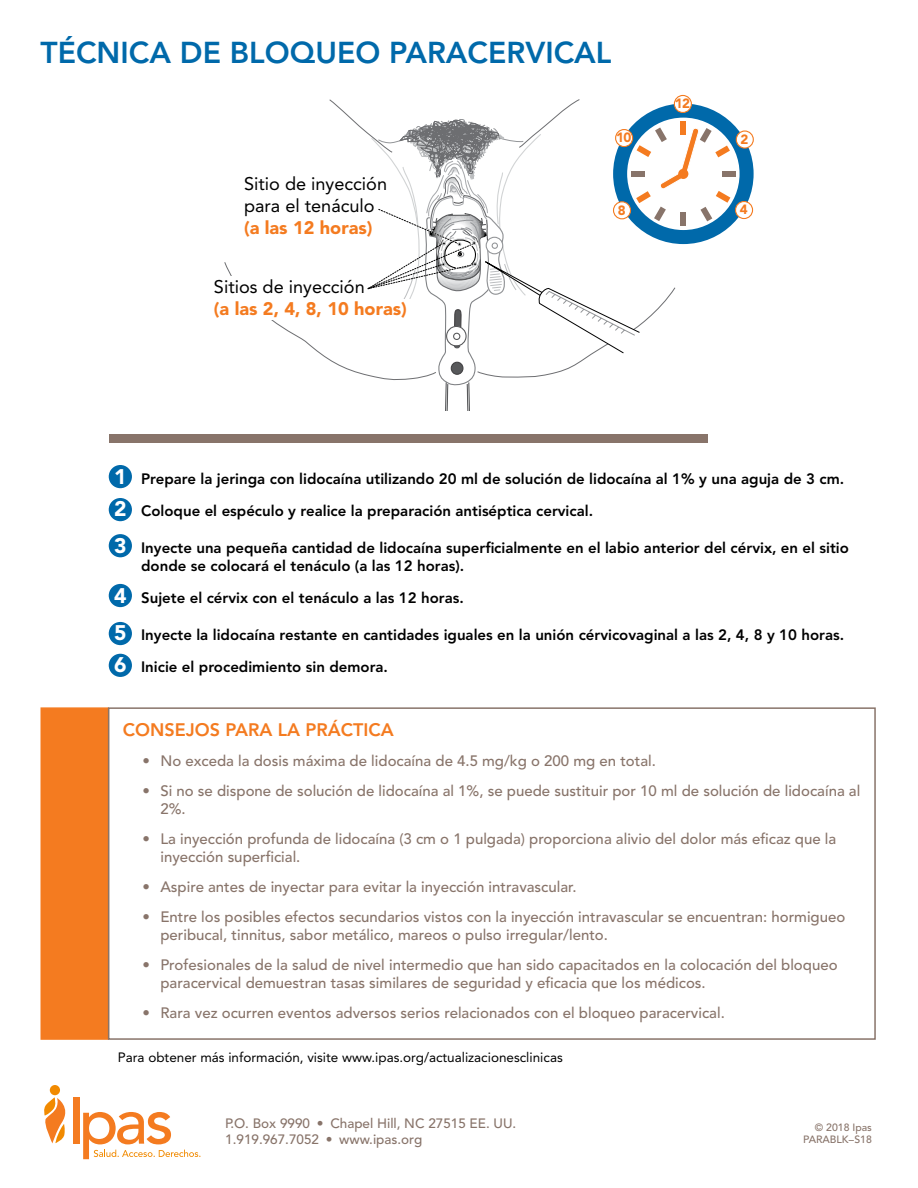
<style>
.page{position:relative;width:918px;height:1188px;background:#fff}
.page>*{position:absolute;margin:0;border:0;box-sizing:border-box;transform-origin:0 0}
.t1{font:800 30px "Avenir LT Std";color:#0069aa}
.t2{font:18.15px/21.8px "Avenir LT Std";color:#000}
.t3{font:900 18.15px "Avenir LT Std";color:#f47b20}
.t4{font:800 18px "Avenir LT Std";color:#f47b20}
.t5{font:500 15px/18px "Avenir LT Std";color:#88746a}
.t6{font:800 15px/32px "Avenir LT Std";color:#000}
.t7{font:13.5px "Avenir LT Std";color:#000}
.t8{font:500 13.5px/16.2px "Avenir LT Std";color:#88746a}
.t9{font:900 13.35px "Avenir LT Std";color:#f47b20}
.t10{font:500 10.5px/12.6px "Avenir LT Std";color:#88746a;text-align:right}
.s1{font-weight:900;font-size:21px;color:#fff}
</style>
<div class="page">
<div style="left:109px;top:654px;width:23px;height:23px;background:#0069aa;border-radius:50%"></div>
<div style="left:109px;top:622px;width:23px;height:23px;background:#0069aa;border-radius:50%"></div>
<div style="left:109px;top:584px;width:23px;height:23px;background:#0069aa;border-radius:50%"></div>
<div style="left:109px;top:534px;width:23px;height:23px;background:#0069aa;border-radius:50%"></div>
<div style="left:109px;top:498px;width:23px;height:23px;background:#0069aa;border-radius:50%"></div>
<div style="left:109px;top:465px;width:23px;height:23px;background:#0069aa;border-radius:50%"></div>
<div style="left:40px;top:707px;width:69px;height:333px;background:#f47b20;border:2px solid #f47b20"></div>
<div style="left:108px;top:707px;width:768px;height:333px;border:2px solid #88746a"></div>
<div style="left:109px;top:434px;width:598px;height:9px;background:#88746a"></div>
<div style="left:674px;top:95px;width:18px;height:18px;border:1px solid #f47b20;border-radius:50%"></div>
<svg style="left:328px;top:98px;width:426px;height:312px"></svg>
<div style="left:678px;top:169px;width:10px;height:10px;background:#f47b20;border-radius:50%"></div>
<svg style="left:44px;top:1097px;width:22px;height:46px"></svg>
<div style="left:50px;top:1085px;width:10px;height:10px;background:#f18a00;border-radius:50%"></div>
<div style="left:73px;top:1097px;width:6px;height:47px;background:#f47b20"></div>
<svg style="left:83px;top:1112px;width:117px;height:47px"></svg>
<h1 class="t1" style="left:40px;top:35px;width:573px">TÉCNICA DE BLOQUEO PARACERVICAL</h1>
<p class="t9" style="left:616px;top:130px;width:17px">10</p>
<p class="t9" style="left:675px;top:96px;width:17px">12</p>
<p class="t9" style="left:741px;top:131px;width:9px">2</p>
<p class="t2" style="left:244px;top:173px;width:145px">Sitio de inyección para el tenáculo</p>
<p class="t3" style="left:244px;top:216px;width:130px">(a las 12 horas)</p>
<p class="t2" style="left:214px;top:276px;width:152px">Sitios de inyección</p>
<p class="t3" style="left:214px;top:298px;width:194px">(a las 2, 4, 8, 10 horas)</p>
<p class="t9" style="left:618px;top:202px;width:9px">8</p>
<p class="t9" style="left:740px;top:202px;width:9px">4</p>
<p class="t6" style="left:114px;top:463px;width:732px"><span class="s1">1</span> Prepare la jeringa con lidocaína utilizando 20 ml de solución de lidocaína al 1% y una aguja de 3 cm.<br><span class="s1">2</span> Coloque el espéculo y realice la preparación antiséptica cervical.</p>
<p class="t6" style="left:141px;top:539px;width:709px;line-height:18px;text-indent:-27px"><span class="s1">3</span> Inyecte una pequeña cantidad de lidocaína superficialmente en el labio anterior del cérvix, en el sitio donde se colocará el tenáculo (a las 12 horas).</p>
<p class="t6" style="left:114px;top:582px;width:351px"><span class="s1">4</span> Sujete el cérvix con el tenáculo a las 12 horas.</p>
<p class="t6" style="left:114px;top:619px;width:732px"><span class="s1">5</span> Inyecte la lidocaína restante en cantidades iguales en la unión cérvicovaginal a las 2, 4, 8 y 10 horas.<br><span class="s1">6</span> Inicie el procedimiento sin demora.</p>
<p class="t4" style="left:123px;top:719px;width:272px">CONSEJOS PARA LA PRÁCTICA</p>
<p class="t5" style="left:142px;top:752px;width:515px">• No exceda la dosis máxima de lidocaína de 4.5 mg/kg o 200 mg en total.</p>
<p class="t5" style="left:160px;top:782px;width:701px;text-indent:-18px">• Si no se dispone de solución de lidocaína al 1%, se puede sustituir por 10 ml de solución de lidocaína al<br>2%.</p>
<p class="t5" style="left:160px;top:830px;width:677px;text-indent:-18px">• La inyección profunda de lidocaína (3 cm o 1 pulgada) proporciona alivio del dolor más eficaz que la inyección superficial.</p>
<p class="t5" style="left:142px;top:878px;width:436px">• Aspire antes de inyectar para evitar la inyección intravascular.</p>
<p class="t5" style="left:160px;top:908px;width:686px;text-indent:-18px">• Entre los posibles efectos secundarios vistos con la inyección intravascular se encuentran: hormigueo peribucal, tinnitus, sabor metálico, mareos o pulso irregular/lento.</p>
<p class="t5" style="left:160px;top:956px;width:679px;text-indent:-18px">• Profesionales de la salud de nivel intermedio que han sido capacitados en la colocación del bloqueo paracervical demuestran tasas similares de seguridad y eficacia que los médicos.</p>
<p class="t5" style="left:142px;top:1004px;width:584px">• Rara vez ocurren eventos adversos serios relacionados con el bloqueo paracervical.</p>
<p class="t7" style="left:118px;top:1049px;width:446px">Para obtener más información, visite www.ipas.org/actualizacionesclinicas</p>
<p class="t8" style="left:225px;top:1115px;width:293px">P.O. Box 9990 • Chapel Hill, NC 27515 EE. UU.<br>1.919.967.7052 • www.ipas.org</p>
<p class="t10" style="left:803px;top:1121px;width:70px">© 2018 Ipas<br>PARABLK–S18</p>
</div>
